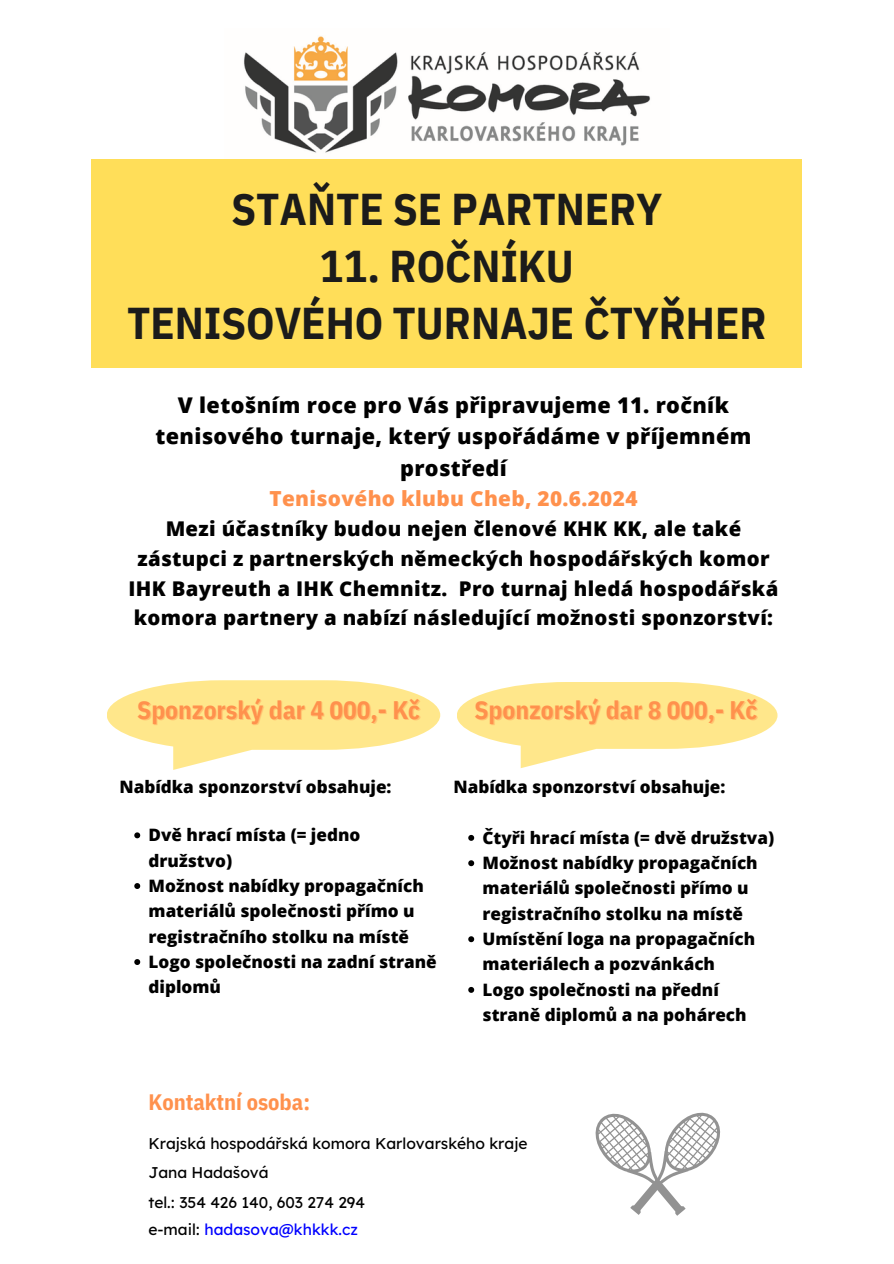
<style>
.page{position:relative;width:894px;height:1264px;background:#fff}
.page>*{position:absolute;margin:0;border:0;box-sizing:border-box;transform-origin:0 0}
.t1{font:700 44.4px/57.2px "IBM Plex Sans Cond";color:#1b1b1b;text-align:center}
.t2{font:700 25.35px "IBM Plex Sans Cond";color:#ff914d}
.t3{font:700 22.35px "IBM Plex Sans Cond";color:#ff914d}
.t4{font:800 21.6px/31.5px "Open Sans";letter-spacing:.015em;color:#000;text-align:center}
.t5{font:800 20.7px "Open Sans";letter-spacing:.015em;color:#ff914d}
.t6{font:800 20.25px/29.5px "Open Sans";letter-spacing:.015em;color:#000;text-align:center}
.t7{font:800 17.1px/25.3px "Open Sans";color:#000}
.t8{font:15.6px "Lexend Deca";color:#000}
.t9{font:15.6px "Lexend Deca";color:#00f}
.s1{color:#000}
</style>
<div class="page">
<svg style="left:107px;top:680px;width:333px;height:69px;background:#ffea9b"></svg>
<img style="left:224px;top:36px;width:445px;height:124px">
<div style="left:91px;top:160px;width:711px;height:208px;background:#ffde59"></div>
<svg style="left:595px;top:1112px;width:125px;height:104px"></svg>
<svg style="left:457px;top:682px;width:320px;height:67px;background:#ffea9c"></svg>
<svg style="left:134px;top:832px;width:6px;height:6px"></svg>
<svg style="left:134px;top:883px;width:6px;height:6px"></svg>
<svg style="left:134px;top:959px;width:6px;height:6px"></svg>
<svg style="left:468px;top:835px;width:6px;height:5px"></svg>
<svg style="left:468px;top:860px;width:6px;height:6px"></svg>
<svg style="left:468px;top:936px;width:6px;height:6px"></svg>
<svg style="left:468px;top:986px;width:6px;height:6px"></svg>
<h2 class="t1" style="left:231px;top:179px;width:432px">STAŇTE SE PARTNERY</h2>
<h2 class="t1" style="left:127px;top:236px;width:640px">11. ROČNÍKU<br>TENISOVÉHO TURNAJE ČTYŘHER</h2>
<h1 class="t4" style="left:155px;top:388px;width:597px">V letošním roce pro Vás připravujeme 11. ročník tenisového turnaje, který uspořádáme v příjemném prostředí</h1>
<h1 class="t5" style="left:269px;top:484px;width:369px">Tenisového klubu Cheb, 20.6.2024</h1>
<h1 class="t6" style="left:128px;top:513px;width:651px">Mezi účastníky budou nejen členové KHK KK, ale také zástupci z partnerských německých hospodářských komor IHK Bayreuth a IHK Chemnitz. Pro turnaj hledá hospodářská komora partnery a nabízí následující možnosti sponzorství:</h1>
<h3 class="t2" style="left:137px;top:693px;width:284px">Sponzorský dar 4 000,- Kč</h3>
<p class="t2" style="left:474px;top:693px;width:284px">Sponzorský dar 8 000,- Kč</p>
<h4 class="t7" style="left:119px;top:773px;width:273px">Nabídka sponzorství obsahuje:</h4>
<p class="t7" style="left:148px;top:822px;width:213px">Dvě hrací místa (= jedno družstvo)</p>
<p class="t7" style="left:148px;top:872px;width:277px">Možnost nabídky propagačních materiálů společnosti přímo u registračního stolku na místě</p>
<p class="t7" style="left:148px;top:948px;width:290px">Logo společnosti na zadní straně diplomů</p>
<p class="t7" style="left:453px;top:773px;width:273px">Nabídka sponzorství obsahuje:</p>
<h3 class="t7" style="left:482px;top:824px;width:293px">Čtyři hrací místa (= dvě družstva)</h3>
<p class="t7" style="left:482px;top:849px;width:276px">Možnost nabídky propagačních materiálů společnosti přímo u registračního stolku na místě</p>
<p class="t7" style="left:482px;top:925px;width:274px">Umístění loga na propagačních materiálech a pozvánkách</p>
<p class="t7" style="left:482px;top:976px;width:265px">Logo společnosti na přední straně diplomů a na pohárech</p>
<h2 class="t3" style="left:148px;top:1087px;width:163px">Kontaktní osoba:</h2>
<h4 class="t8" style="left:148px;top:1132px;width:380px">Krajská hospodářská komora Karlovarského kraje</h4>
<p class="t8" style="left:148px;top:1162px;width:122px">Jana Hadašová</p>
<p class="t8" style="left:148px;top:1192px;width:218px">tel.: 354 426 140, 603 274 294</p>
<p class="t9" style="left:148px;top:1218px;width:211px"><span class="s1">e-mail:</span> hadasova@khkkk.cz</p>
</div>
